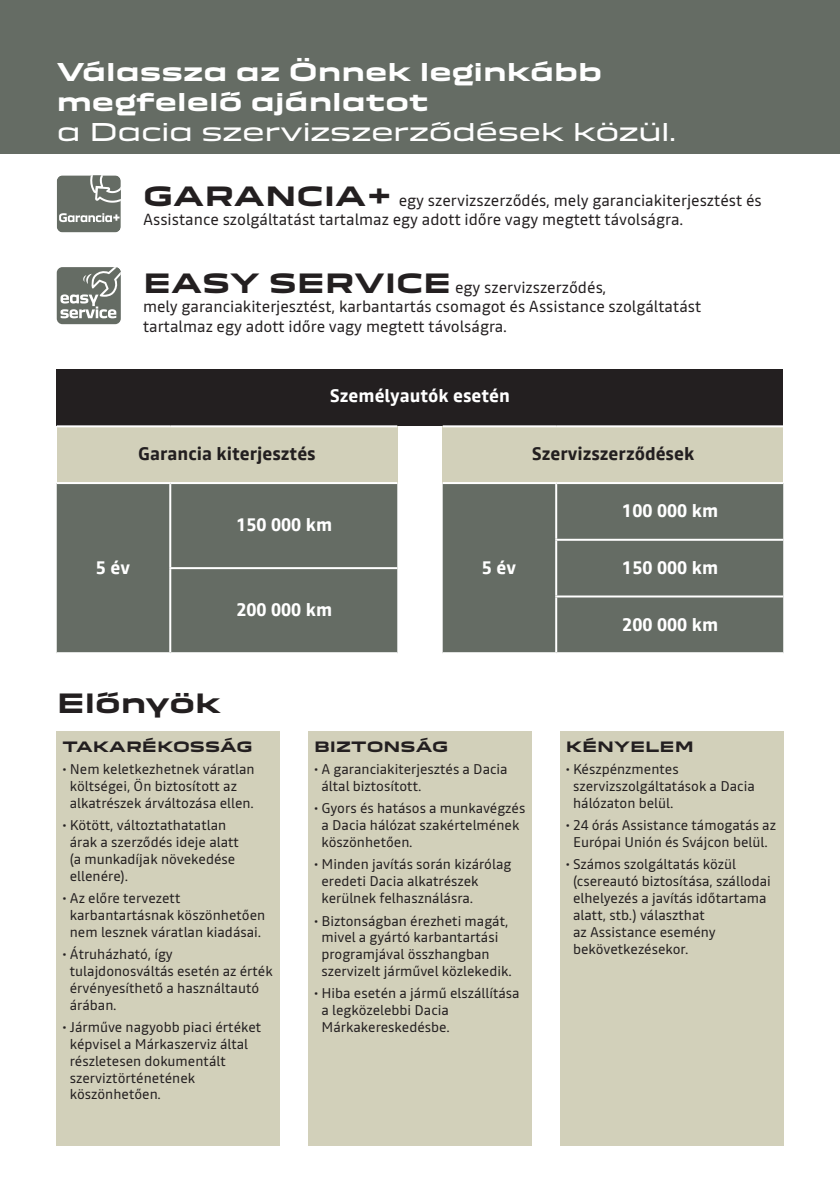
<style>
.page{position:relative;width:840px;height:1191px;background:#fff}
.page>*{position:absolute;margin:0;border:0;box-sizing:border-box;transform-origin:0 0}
.t1{font:700 26px "Dacia Block Extended";color:#231f20}
.t2{font:700 24px/30px "Dacia Block Extended";color:#fff}
.t3{font:24px "Dacia Block Extended";letter-spacing:-.02em;color:#fff}
.t4{font:700 18px "Read";color:#fff}
.t5{font:700 18px "Read";color:#231f20}
.t6{font:16px/19.2px "Read";color:#231f20}
.t7{font:14px/16.8px "Read";color:#231f20}
.t8{font:700 14px "Dacia Block Extended";color:#231f20}
.s1{font-family:"Dacia Block Extended";font-weight:700;font-size:26px}
</style>
<div class="page">
<div style="left:57px;top:731px;width:223px;height:414px;background:#d2d0ba"></div>
<div style="left:308px;top:731px;width:223px;height:414px;background:#d2d0ba"></div>
<div style="left:559px;top:731px;width:223px;height:414px;background:#d2d0ba"></div>
<div style="left:57px;top:369px;width:725px;height:56px;background:#231f20"></div>
<div style="left:0;top:0;width:839px;height:153px;background:#656c64"></div>
<svg style="left:57px;top:267px;width:64px;height:57px;background:#868b85"></svg>
<svg style="left:57px;top:175px;width:64px;height:57px;background:#7b817a"></svg>
<div style="left:57px;top:426px;width:340px;height:57px;background:#d2d0ba"></div>
<div style="left:57px;top:484px;width:340px;height:168px;background:#656c64"></div>
<hr style="left:57px;top:425px;width:113px;height:2px;background:#fff">
<hr style="left:170px;top:425px;width:227px;height:2px;background:#fff">
<hr style="left:57px;top:482px;width:113px;height:2px;background:#fff">
<hr style="left:170px;top:482px;width:227px;height:2px;background:#fff">
<hr style="left:169px;top:484px;width:2px;height:83px;background:#fff">
<hr style="left:169px;top:567px;width:228px;height:2px;background:#fff">
<hr style="left:169px;top:569px;width:2px;height:83px;background:#fff">
<div style="left:442px;top:426px;width:340px;height:57px;background:#d2d0ba"></div>
<div style="left:442px;top:484px;width:340px;height:168px;background:#656c64"></div>
<hr style="left:442px;top:425px;width:114px;height:2px;background:#fff">
<hr style="left:556px;top:425px;width:226px;height:2px;background:#fff">
<hr style="left:442px;top:482px;width:114px;height:2px;background:#fff">
<hr style="left:556px;top:482px;width:226px;height:2px;background:#fff">
<hr style="left:555px;top:484px;width:2px;height:55px;background:#fff">
<hr style="left:555px;top:539px;width:227px;height:2px;background:#fff">
<hr style="left:555px;top:541px;width:2px;height:54px;background:#fff">
<hr style="left:555px;top:595px;width:227px;height:2px;background:#fff">
<hr style="left:555px;top:597px;width:2px;height:55px;background:#fff">
<p class="t2" style="left:57px;top:58px;width:547px">Válassza az Önnek leginkább megfelelő ajánlatot</p>
<p class="t3" style="left:57px;top:113px;width:620px">a Dacia szervizszerződések közül.</p>
<p class="t6" style="left:143px;top:191px;width:620px"><span class="s1">GARANCIA+</span> egy szervizszerződés, mely garanciakiterjesztést és<br>Assistance szolgáltatást tartalmaz egy adott időre vagy megtett távolságra.</p>
<p class="t6" style="left:143px;top:278px;width:559px"><span class="s1">EASY SERVICE</span> egy szervizszerződés,<br>mely garanciakiterjesztést, karbantartás csomagot és Assistance szolgáltatást tartalmaz egy adott időre vagy megtett távolságra.</p>
<p class="t4" style="left:330px;top:385px;width:181px">Személyautók esetén</p>
<p class="t5" style="left:138px;top:444px;width:179px">Garancia kiterjesztés</p>
<p class="t4" style="left:96px;top:557px;width:36px">5 év</p>
<p class="t4" style="left:236px;top:514px;width:97px">150 000 km</p>
<p class="t4" style="left:236px;top:599px;width:97px">200 000 km</p>
<p class="t4" style="left:481px;top:557px;width:36px">5 év</p>
<p class="t5" style="left:531px;top:444px;width:164px">Szervizszerződések</p>
<p class="t4" style="left:622px;top:500px;width:97px">100 000 km</p>
<p class="t4" style="left:622px;top:557px;width:97px">150 000 km</p>
<p class="t4" style="left:622px;top:614px;width:97px">200 000 km</p>
<p class="t1" style="left:57px;top:688px;width:166px">Előnyök</p>
<p class="t8" style="left:62px;top:738px;width:192px">TAKARÉKOSSÁG</p>
<p class="t7" style="left:70px;top:761px;width:186px;text-indent:-7px">• Nem keletkezhetnek váratlan költségei, Ön biztosított az alkatrészek árváltozása ellen.</p>
<p class="t7" style="left:70px;top:817px;width:171px;text-indent:-7px">• Kötött, változtathatatlan árak a szerződés ideje alatt (a munkadíjak növekedése ellenére).</p>
<p class="t7" style="left:70px;top:890px;width:197px;text-indent:-7px">• Az előre tervezett karbantartásnak köszönhetően nem lesznek váratlan kiadásai.</p>
<p class="t7" style="left:70px;top:946px;width:204px;text-indent:-7px">• Átruházható, így tulajdonosváltás esetén az érték érvényesíthető a használtautó árában.</p>
<p class="t7" style="left:70px;top:1018px;width:193px;text-indent:-7px">• Járműve nagyobb piaci értéket képvisel a Márkaszerviz által részletesen dokumentált szerviztörténetének köszönhetően.</p>
<p class="t8" style="left:314px;top:738px;width:136px">BIZTONSÁG</p>
<p class="t7" style="left:321px;top:761px;width:188px;text-indent:-7px">• A garanciakiterjesztés a Dacia által biztosított.</p>
<p class="t7" style="left:321px;top:800px;width:205px;text-indent:-7px">• Gyors és hatásos a munkavégzés a Dacia hálózat szakértelmének köszönhetően.</p>
<p class="t7" style="left:321px;top:856px;width:191px;text-indent:-7px">• Minden javítás során kizárólag eredeti Dacia alkatrészek kerülnek felhasználásra.</p>
<p class="t7" style="left:321px;top:912px;width:192px;text-indent:-7px">• Biztonságban érezheti magát, mivel a gyártó karbantartási programjával összhangban szervizelt járművel közlekedik.</p>
<p class="t7" style="left:321px;top:985px;width:200px;text-indent:-7px">• Hiba esetén a jármű elszállítása a legközelebbi Dacia<br>Márkakereskedésbe.</p>
<p class="t8" style="left:565px;top:738px;width:130px">KÉNYELEM</p>
<p class="t7" style="left:572px;top:761px;width:183px;text-indent:-7px">• Készpénzmentes szervizszolgáltatások a Dacia hálózaton belül.</p>
<p class="t7" style="left:565px;top:817px;width:212px;text-align:center">• 24 órás Assistance támogatás az<br>Európai Unión és Svájcon belül.</p>
<p class="t7" style="left:572px;top:856px;width:199px;text-indent:-7px">• Számos szolgáltatás közül (csereautó biztosítása, szállodai elhelyezés a javítás időtartama alatt, stb.) választhat<br>az Assistance esemény bekövetkezésekor.</p>
</div>
